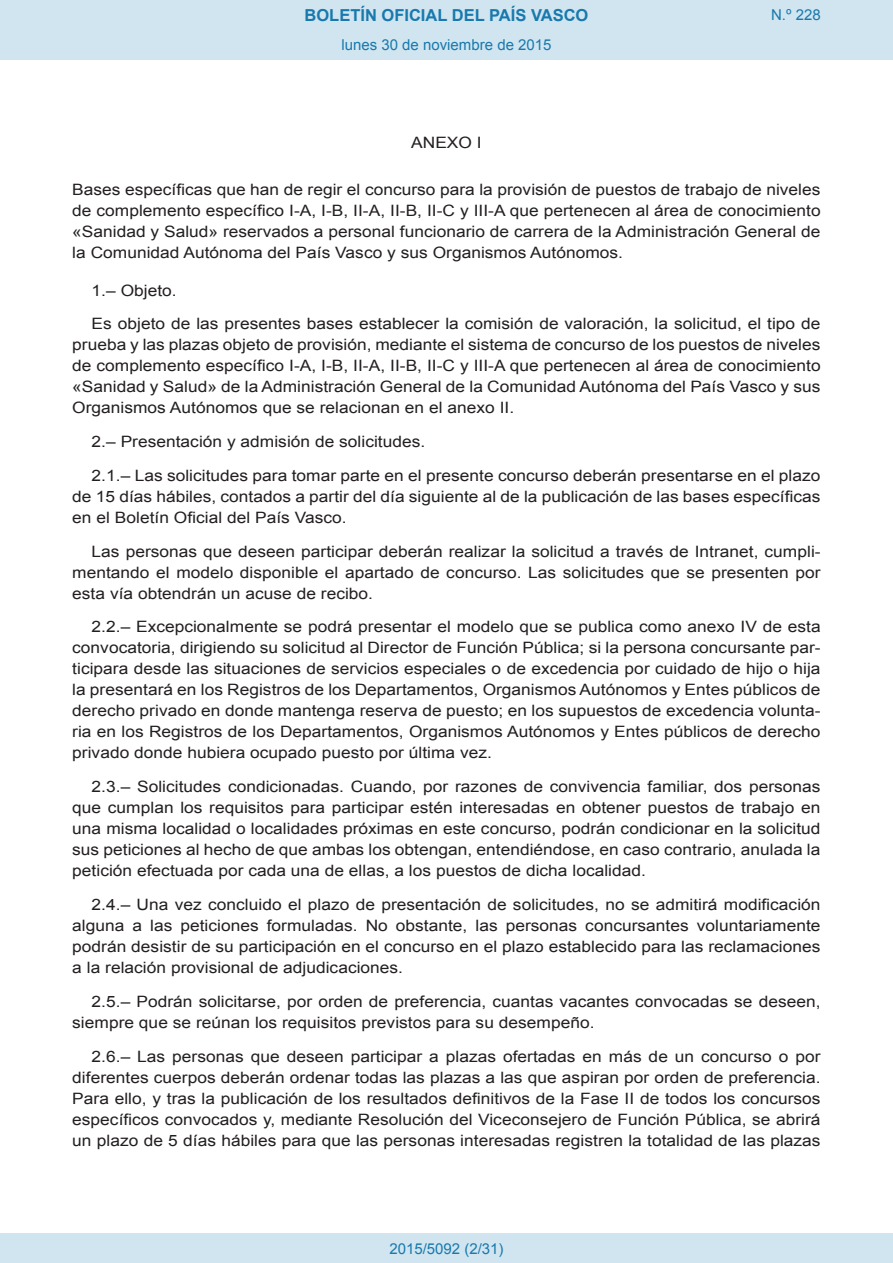
<style>
.page{position:relative;width:893px;height:1263px;background:#fff}
.page>*{position:absolute;margin:0;border:0;box-sizing:border-box;transform-origin:0 0}
.t1{font:700 16.5px "Arial";color:#1879ad}
.BOPVDetalle{font:15.6px/21px "Arial";color:#231f20;text-align:justify;scale:1.11 1}
.BOPVDisposicionTitul{font:15.6px/21px "Arial";color:#231f20;text-align:justify;scale:1.11 1}
.BOPVClave{font:15.6px "Arial";color:#231f20;scale:1.11 1}
.Paginacion_Centro{font:15px "Arial";color:#1879ad}
</style>
<div class="page">
<div style="left:0;top:0;width:893px;height:60px;background:#d0e5f0"></div>
<div style="left:0;top:1233px;width:893px;height:30px;background:#d0e5f0"></div>
<p class="t1" style="left:305px;top:4px;width:285px">BOLETÍN OFICIAL DEL PAÍS VASCO</p>
<p class="Paginacion_Centro" style="left:341px;top:35px;width:212px">lunes 30 de noviembre de 2015</p>
<p class="Paginacion_Centro" style="left:771px;top:5px;width:51px">N.º 228</p>
<p class="BOPVClave" style="left:411px;top:132px;width:65px">ANEXO I</p>
<p class="BOPVDisposicionTitul" style="left:72px;top:179px;width:676px">Bases específicas que han de regir el concurso para la provisión de puestos de trabajo de niveles de complemento específico I-A, I-B, II-A, II-B, II-C y III-A que pertenecen al área de conocimiento «Sanidad y Salud» reservados a personal funcionario de carrera de la Administración General de la Comunidad Autónoma del País Vasco y sus Organismos Autónomos.</p>
<p class="BOPVDetalle" style="left:92px;top:280px;width:78px">1.– Objeto.</p>
<p class="BOPVDetalle" style="left:72px;top:314px;width:676px;text-indent:19px">Es objeto de las presentes bases establecer la comisión de valoración, la solicitud, el tipo de prueba y las plazas objeto de provisión, mediante el sistema de concurso de los puestos de niveles de complemento específico I-A, I-B, II-A, II-B, II-C y III-A que pertenecen al área de conocimiento «Sanidad y Salud» de la Administración General de la Comunidad Autónoma del País Vasco y sus Organismos Autónomos que se relacionan en el anexo II.</p>
<p class="BOPVDetalle" style="left:92px;top:431px;width:302px">2.– Presentación y admisión de solicitudes.</p>
<p class="BOPVDetalle" style="left:72px;top:465px;width:676px;text-indent:19px">2.1.– Las solicitudes para tomar parte en el presente concurso deberán presentarse en el plazo de 15 días hábiles, contados a partir del día siguiente al de la publicación de las bases específicas en el Boletín Oficial del País Vasco.</p>
<p class="BOPVDetalle" style="left:72px;top:541px;width:676px;text-indent:19px">Las personas que deseen participar deberán realizar la solicitud a través de Intranet, cumpli&shy;mentando el modelo disponible el apartado de concurso. Las solicitudes que se presenten por esta vía obtendrán un acuse de recibo.</p>
<p class="BOPVDetalle" style="left:72px;top:617px;width:676px;text-indent:19px">2.2.– Excepcionalmente se podrá presentar el modelo que se publica como anexo IV de esta convocatoria, dirigiendo su solicitud al Director de Función Pública; si la persona concursante par&shy;ticipara desde las situaciones de servicios especiales o de excedencia por cuidado de hijo o hija la presentará en los Registros de los Departamentos, Organismos Autónomos y Entes públicos de derecho privado en donde mantenga reserva de puesto; en los supuestos de excedencia volunta&shy;ria en los Registros de los Departamentos, Organismos Autónomos y Entes públicos de derecho privado donde hubiera ocupado puesto por última vez.</p>
<p class="BOPVDetalle" style="left:72px;top:776px;width:676px;text-indent:19px">2.3.– Solicitudes condicionadas. Cuando, por razones de convivencia familiar, dos personas que cumplan los requisitos para participar estén interesadas en obtener puestos de trabajo en una misma localidad o localidades próximas en este concurso, podrán condicionar en la solicitud sus peticiones al hecho de que ambas los obtengan, entendiéndose, en caso contrario, anulada la petición efectuada por cada una de ellas, a los puestos de dicha localidad.</p>
<p class="BOPVDetalle" style="left:72px;top:894px;width:676px;text-indent:19px">2.4.– Una vez concluido el plazo de presentación de solicitudes, no se admitirá modificación alguna a las peticiones formuladas. No obstante, las personas concursantes voluntariamente podrán desistir de su participación en el concurso en el plazo establecido para las reclamaciones a la relación provisional de adjudicaciones.</p>
<p class="BOPVDetalle" style="left:72px;top:991px;width:676px;text-indent:19px">2.5.– Podrán solicitarse, por orden de preferencia, cuantas vacantes convocadas se deseen, siempre que se reúnan los requisitos previstos para su desempeño.</p>
<p class="BOPVDetalle" style="left:72px;top:1046px;width:676px;text-indent:19px">2.6.– Las personas que deseen participar a plazas ofertadas en más de un concurso o por diferentes cuerpos deberán ordenar todas las plazas a las que aspiran por orden de preferencia.<br>Para ello, y tras la publicación de los resultados definitivos de la Fase II de todos los concursos específicos convocados y, mediante Resolución del Viceconsejero de Función Pública, se abrirá un plazo de 5 días hábiles para que las personas interesadas registren la totalidad de las plazas</p>
<p class="Paginacion_Centro" style="left:389px;top:1238px;width:116px">2015/5092 (2/31)</p>
</div>
